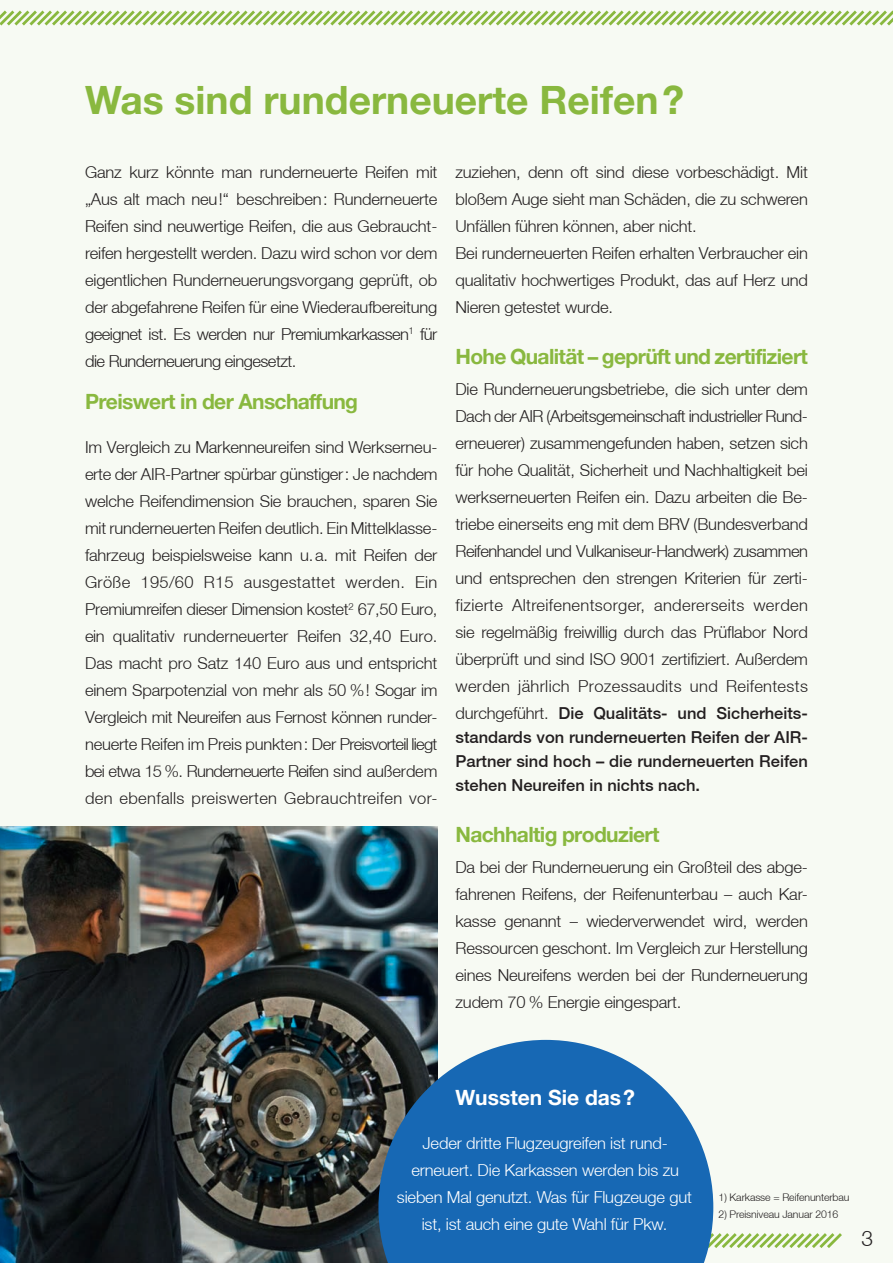
<style>
.page{position:relative;width:893px;height:1263px;background:#f7faf3}
.page>*{position:absolute;margin:0;border:0;box-sizing:border-box;transform-origin:0 0}
.t1{font:39px "Helve Neu Bol Revised";color:#89b83f}
.t2{font:21px "Helve Neu Bol Revised";letter-spacing:-.03em;color:#89b83f}
.t3{font:21px "Helve Neu Bol Revised";color:#fff}
.t4{font:21px "Helve Neu Lig Revised";color:#231f20}
.t5{font:16.5px/27px "Helve Neu Lig Revised";letter-spacing:-.01em;color:#231f20}
.t6{font:16.5px/24px "Helve Neu Med Revised";color:#231f20;text-align:justify}
.t7{font:16.5px/27px "Helve Neu Lig Revised";letter-spacing:-.01em;color:#fff;text-align:center}
.t8{font:10.5px "Helve Neu Lig Revised";letter-spacing:-.01em;color:#231f20}
.s1{font-family:"Helve Neu Lig Revised"}
</style>
<div class="page">
<svg style="left:713px;top:1233px;width:129px;height:15px"></svg>
<svg style="left:0;top:10px;width:893px;height:16px"></svg>
<img style="left:0;top:826px;width:437px;height:437px">
<svg style="left:378px;top:1040px;width:335px;height:223px;fill:#1768b4"></svg>
<h1 class="t1" style="left:85px;top:76px;width:601px">Was sind runderneuerte Reifen?</h1>
<p class="t5" style="left:85px;top:158px;width:354px;text-align:justify">Ganz kurz könnte man runderneuerte Reifen mit „Aus alt mach neu!“ beschreiben: Runderneuerte Reifen sind neuwertige Reifen, die aus Gebraucht&shy;reifen hergestellt werden. Dazu wird schon vor dem eigentlichen Runderneuerungsvorgang geprüft, ob der abgefahrene Reifen für eine Wiederaufbereitung geeignet ist. Es werden nur Premiumkarkassen<sup>1</sup> für die Runderneuerung eingesetzt.</p>
<p class="t2" style="left:85px;top:389px;width:275px">Preiswert in der Anschaffung</p>
<p class="t5" style="left:85px;top:433px;width:354px">Im Vergleich zu Markenneureifen sind Werkserneu&shy;erte der AIR-Partner spürbar günstiger: Je nachdem welche Reifendimension Sie brauchen, sparen Sie mit runderneuerten Reifen deutlich. Ein Mittelklasse&shy;fahrzeug beispielsweise kann u.a. mit Reifen der Größe 195/60 R15 ausgestattet werden. Ein Premiumreifen dieser Dimension kostet<sup>2</sup> 67,50 Euro, ein qualitativ runderneuerter Reifen 32,40 Euro.<br>Das macht pro Satz 140 Euro aus und entspricht einem Sparpotenzial von mehr als 50%! Sogar im Vergleich mit Neureifen aus Fernost können runder&shy;neuerte Reifen im Preis punkten: Der Preisvorteil liegt bei etwa 15%. Runderneuerte Reifen sind außerdem den ebenfalls preiswerten Gebrauchtreifen vor-</p>
<p class="t5" style="left:455px;top:158px;width:354px">zuziehen, denn oft sind diese vorbeschädigt. Mit bloßem Auge sieht man Schäden, die zu schweren Unfällen führen können, aber nicht.<br>Bei runderneuerten Reifen erhalten Verbraucher ein qualitativ hochwertiges Produkt, das auf Herz und Nieren getestet wurde.</p>
<p class="t2" style="left:455px;top:343px;width:354px">Hohe Qualität – geprüft und zertifiziert</p>
<p class="t5" style="left:455px;top:375px;width:354px">Die Runderneuerungsbetriebe, die sich unter dem Dach der AIR (Arbeitsgemeinschaft industrieller Rund&shy;erneuerer) zusammengefunden haben, setzen sich für hohe Qualität, Sicherheit und Nachhaltigkeit bei werkserneuerten Reifen ein. Dazu arbeiten die Be&shy;triebe einerseits eng mit dem BRV (Bundesverband Reifenhandel und Vulkaniseur-Handwerk) zusammen und entsprechen den strengen Kriterien für zerti&shy;fizierte Altreifenentsorger, andererseits werden sie regelmäßig freiwillig durch das Prüflabor Nord überprüft und sind ISO 9001 zertifiziert. Außerdem werden jährlich Prozessaudits und Reifentests</p>
<p class="t6" style="left:455px;top:701px;width:354px"><span class="s1">durchgeführt.</span> Die Qualitäts- und Sicherheits&shy;standards von runderneuerten Reifen der AIR-Partner sind hoch – die runderneuerten Reifen stehen Neureifen in nichts nach.</p>
<p class="t2" style="left:455px;top:821px;width:205px">Nachhaltig produziert</p>
<p class="t5" style="left:455px;top:853px;width:354px;text-align:justify">Da bei der Runderneuerung ein Großteil des abge&shy;fahrenen Reifens, der Reifenunterbau – auch Kar&shy;kasse genannt – wiederverwendet wird, werden Ressourcen geschont. Im Vergleich zur Herstellung eines Neureifens werden bei der Runderneuerung zudem 70% Energie eingespart.</p>
<p class="t3" style="left:455px;top:1084px;width:181px">Wussten Sie das?</p>
<p class="t7" style="left:397px;top:1129px;width:297px">Jeder dritte Flugzeugreifen ist rund&shy;erneuert. Die Karkassen werden bis zu sieben Mal genutzt. Was für Flugzeuge gut ist, ist auch eine gute Wahl für Pkw.</p>
<p class="t8" style="left:719px;top:1191px;width:132px">1) Karkasse = Reifenunterbau</p>
<p class="t8" style="left:719px;top:1208px;width:121px">2) Preisniveau Januar 2016</p>
<p class="t4" style="left:862px;top:1226px;width:13px">3</p>
</div>
